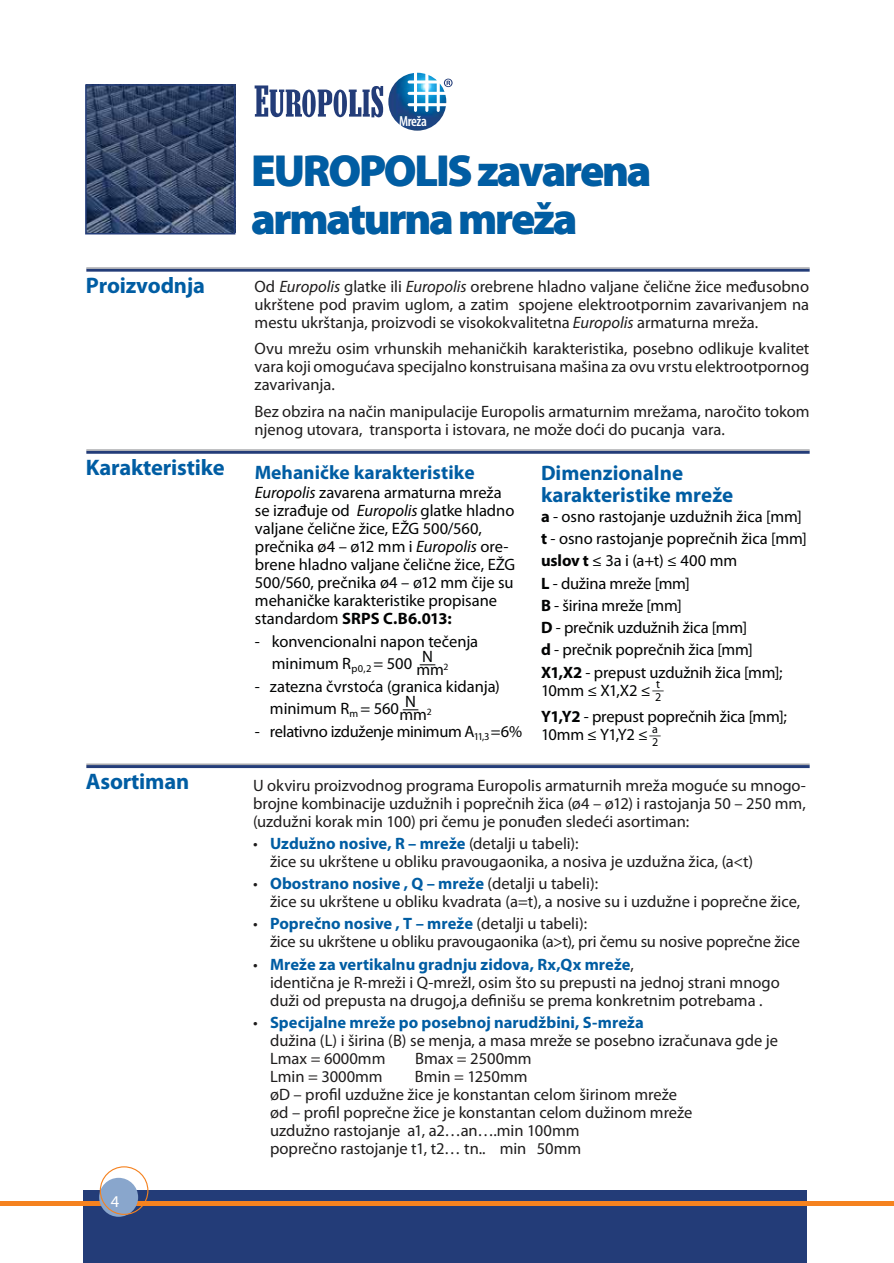
<style>
.page{position:relative;width:894px;height:1263px;background:#fff}
.page>*{position:absolute;margin:0;border:0;box-sizing:border-box;transform-origin:0 0}
.t1{font:900 45px/48px "Myriad Pro";letter-spacing:-.05em;color:#005da3}
.t2{font:700 22.5px "Myriad Pro";letter-spacing:-.01em;color:#005da3}
.t3{font:700 21px/22.5px "Myriad Pro";color:#005da3}
.t4{font:700 19.5px "Myriad Pro";color:#005da3}
.t5{font:16.5px/18px "Myriad Pro";color:#1f1d1d}
.t6{font:16.5px/18px "Myriad Pro";letter-spacing:-.005em;color:#020303}
.t7{font:16.5px "Myriad Pro";color:#fff}
.t8{font:600 condensed 14.7px "Myriad Pro";letter-spacing:-.03em;color:#fff}
.t9{font:12px/13px "Myriad Pro";color:#020303}
.s1{font-style:italic}
.s2{font-weight:700}
.s3{font-size:12px}
.s4{font-weight:700;color:#005da3}
</style>
<div class="page">
<div style="left:83px;top:1191px;width:723px;height:72px;background:#233c78"></div>
<div style="left:0;top:1201px;width:893px;height:5px;background:#f5821f"></div>
<hr style="left:86px;top:765px;width:723px;height:3px;background:#233c78">
<hr style="left:86px;top:451px;width:723px;height:3px;background:#233c78">
<hr style="left:86px;top:269px;width:723px;height:3px;background:#233c78">
<img style="left:88px;top:87px;width:144px;height:144px">
<svg style="left:254px;top:85px;width:129px;height:32px"></svg>
<img style="left:388px;top:73px;width:58px;height:58px;border-radius:50%">
<svg style="left:407px;top:72px;width:46px;height:40px"></svg>
<hr style="left:86px;top:763px;width:723px;height:2px;background:#a8a9ac">
<hr style="left:86px;top:449px;width:723px;height:2px;background:#a8a9ac">
<hr style="left:86px;top:267px;width:723px;height:2px;background:#a8a9ac">
<div style="left:85px;top:84px;width:150px;height:150px;border:2px solid #233c78"></div>
<div style="left:99px;top:1178px;width:39px;height:39px;background:#89a6cc;border-radius:50%"></div>
<div style="left:100px;top:1166px;width:48px;height:49px;border:1px solid #f5821f;border-radius:50%"></div>
<p class="t2" style="left:86px;top:277px;width:121px">Proizvodnja</p>
<p class="t2" style="left:86px;top:459px;width:140px">Karakteristike</p>
<p class="t2" style="left:86px;top:773px;width:105px">Asortiman</p>
<p class="t7" style="left:111px;top:1195px;width:10px">4</p>
<p class="t8" style="left:399px;top:113px;width:30px">Mreža</p>
<p class="t1" style="left:251px;top:147px;width:402px">EUROPOLIS zavarena armaturna mreža</p>
<p class="t5" style="left:254px;top:279px;width:556px;text-align:justify">Od <span class="s1">Europolis</span> glatke ili <span class="s1">Europolis</span> orebrene hladno valjane čelične žice međusobno ukrštene pod pravim uglom, a zatim spojene elektrootpornim zavarivanjem na mestu ukrštanja, proizvodi se visokokvalitetna <span class="s1">Europolis</span> armaturna mreža.</p>
<p class="t5" style="left:254px;top:341px;width:556px;text-align:justify">Ovu mrežu osim vrhunskih mehaničkih karakteristika, posebno odlikuje kvalitet vara koji omogućava specijalno konstruisana mašina za ovu vrstu elektrootpornog zavarivanja.</p>
<p class="t5" style="left:254px;top:404px;width:556px">Bez obzira na način manipulacije Europolis armaturnim mrežama, naročito tokom njenog utovara, transporta i istovara, ne može doći do pucanja vara.</p>
<p class="t4" style="left:255px;top:465px;width:221px">Mehaničke karakteristike</p>
<p class="t6" style="left:255px;top:485px;width:262px"><span class="s1">Europolis</span> zavarena armaturna mreža se izrađuje od <span class="s1">Europolis</span> glatke hladno valjane čelične žice, EŽG 500/560, prečnika ø4 – ø12 mm i <span class="s1">Europolis</span> ore&shy;brene hladno valjane čelične žice, EŽG 500/560, prečnika ø4 – ø12 mm čije su mehaničke karakteristike propisane standardom <span class="s2">SRPS C.B6.013:</span></p>
<p class="t6" style="left:272px;top:631px;width:208px;line-height:22.5px;text-indent:-17px">- konvencionalni napon tečenja minimum R<sub>p0,2</sub> = 500 —</p>
<p class="t3" style="left:541px;top:463px;width:194px">Dimenzionalne karakteristike mreže</p>
<p class="t6" style="left:541px;top:507px;width:267px;line-height:22.2px"><span class="s2">a</span> - osno rastojanje uzdužnih žica [mm] <span class="s2">t</span> - osno rastojanje poprečnih žica [mm] <span class="s2">uslov t</span> ≤ 3a i (a+t) ≤ 400 mm<br><span class="s2">L</span> - dužina mreže [mm]<br><span class="s2">B</span> - širina mreže [mm]<br><span class="s2">D</span> - prečnik uzdužnih žica [mm]<br><span class="s2">d</span> - prečnik poprečnih žica [mm]<br><span class="s2">X1,X2</span> - prepust uzdužnih žica [mm];</p>
<p class="t6" style="left:541px;top:683px;width:125px">10mm ≤ X1,X2 ≤<span class="s3">—</span></p>
<p class="t6" style="left:416px;top:651px;width:34px;line-height:13.5px;text-align:center">N mm<sup>2</sup></p>
<p class="t6" style="left:270px;top:676px;width:231px;line-height:22.5px;text-indent:-15px">- zatezna čvrstoća (granica kidanja) minimum R<sub>m</sub> = 560 —</p>
<p class="t9" style="left:655px;top:679px;width:8px">t<br>2</p>
<p class="t6" style="left:541px;top:709px;width:247px"><span class="s2">Y1,Y2</span> - prepust poprečnih žica [mm];<br>10mm ≤ Y1,Y2 ≤<span class="s3">—</span></p>
<p class="t6" style="left:399px;top:696px;width:34px;line-height:13.5px;text-align:center">N mm<sup>2</sup></p>
<p class="t6" style="left:255px;top:724px;width:269px">- relativno izduženje minimum A<sub>11,3</sub>=6%</p>
<p class="t9" style="left:652px;top:723px;width:8px">a<br>2</p>
<p class="t5" style="left:253px;top:778px;width:554px;text-align:justify">U okviru proizvodnog programa Europolis armaturnih mreža moguće su mnogo&shy;brojne kombinacije uzdužnih i poprečnih žica (ø4 – ø12) i rastojanja 50 – 250 mm, (uzdužni korak min 100) pri čemu je ponuđen sledeći asortiman:</p>
<p class="t5" style="left:270px;top:836px;width:484px;text-indent:-17px">• <span class="s4">Uzdužno nosive, R – mreže</span> (detalji u tabeli):<br>žice su ukrštene u obliku pravougaonika, a nosiva je uzdužna žica, (a&lt;t)</p>
<p class="t5" style="left:270px;top:876px;width:531px;text-indent:-17px">• <span class="s4">Obostrano nosive , Q – mreže</span> (detalji u tabeli):<br>žice su ukrštene u obliku kvadrata (a=t), a nosive su i uzdužne i poprečne žice,</p>
<p class="t5" style="left:270px;top:916px;width:531px;text-indent:-17px">• <span class="s4">Poprečno nosive , T – mreže</span> (detalji u tabeli):<br>žice su ukrštene u obliku pravougaonika (a&gt;t), pri čemu su nosive poprečne žice</p>
<p class="t5" style="left:270px;top:957px;width:511px;text-indent:-17px">• <span class="s4">Mreže za vertikalnu gradnju zidova, Rx,Qx mreže</span>,<br>identična je R-mreži i Q-mrežI, osim što su prepusti na jednoj strani mnogo duži od prepusta na drugoj,a definišu se prema konkretnim potrebama .</p>
<p class="t5" style="left:270px;top:1015px;width:509px;text-indent:-17px">• <span class="s4">Specijalne mreže po posebnoj narudžbini, S-mreža<br></span>dužina (L) i širina (B) se menja, a masa mreže se posebno izračunava gde je<br>Lmax = 6000mm</p>
<p class="t5" style="left:415px;top:1051px;width:118px">Bmax = 2500mm</p>
<p class="t5" style="left:270px;top:1069px;width:424px;text-indent:145px">Bmin = 1250mm<br>øD – profil uzdužne žice je konstantan celom širinom mreže ød – profil poprečne žice je konstantan celom dužinom mreže uzdužno rastojanje a1, a2…an….min 100mm<br>poprečno rastojanje t1, t2… tn.. min 50mm</p>
<p class="t5" style="left:270px;top:1069px;width:114px">Lmin = 3000mm</p>
</div>
